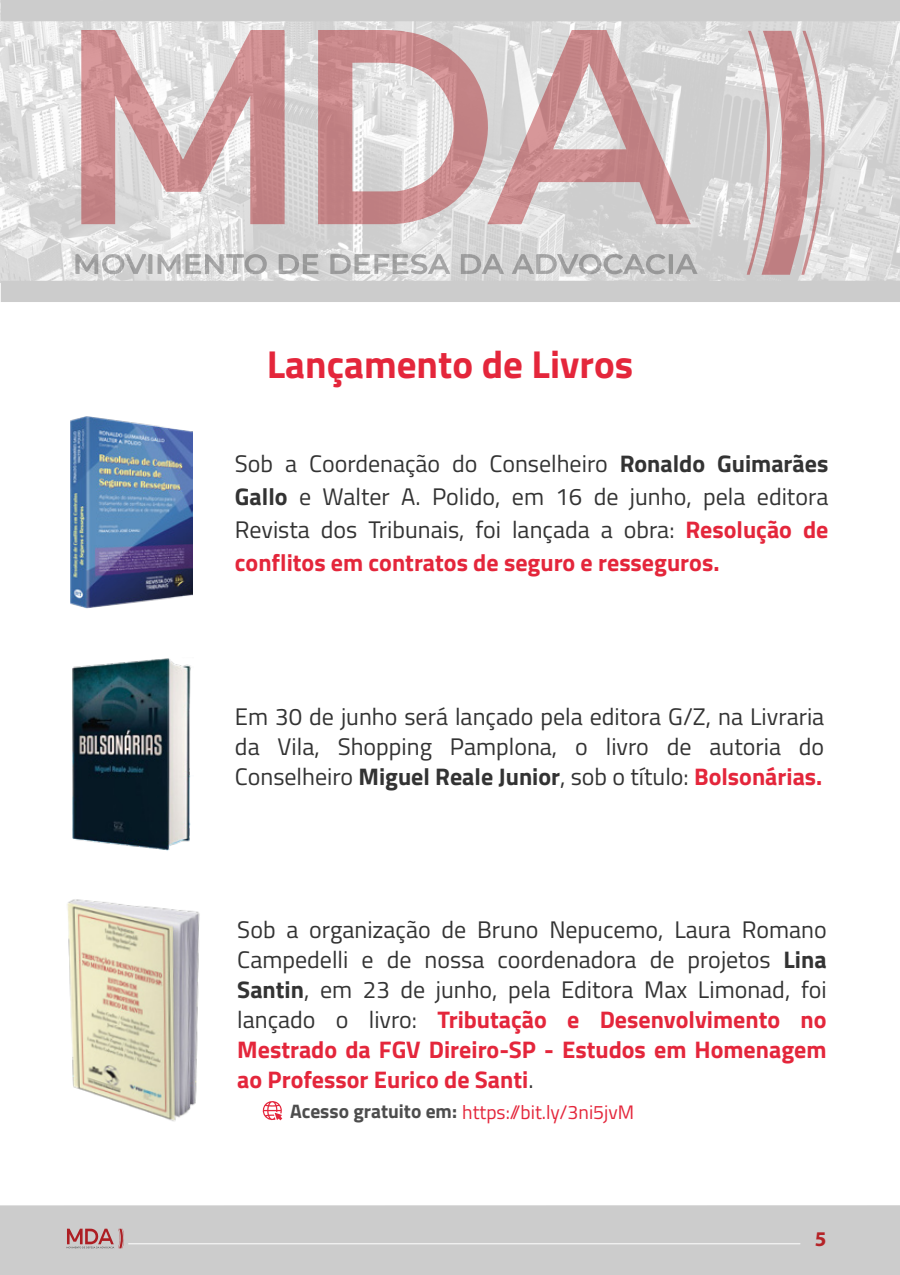
<style>
.page{position:relative;width:900px;height:1275px;background:#fff}
.page>*{position:absolute;margin:0;border:0;box-sizing:border-box;transform-origin:0 0}
.t1{font:700 39px "Titillium Web";color:#e4263b}
.t2{font:24px/30px "Titillium Web";color:#333;text-align:justify}
.t3{font:700 21px "Myriad Pro";color:#b52327}
.t4{font:19.5px "Titillium Web";color:#e4263b}
.s1{font-weight:700}
.s2{font-weight:700;color:#e4263b}
.s3{font-weight:700;color:#4d4d4d}
</style>
<div class="page">
<div style="left:0;top:1205px;width:900px;height:70px;background:#ccc"></div>
<svg style="left:67px;top:1229px;width:57px;height:19px"></svg>
<img style="left:1px;top:21px;width:899px;height:260px">
<svg style="left:81px;top:30px;width:204px;height:194px;background:#d5b2b4"></svg>
<svg style="left:318px;top:30px;width:373px;height:194px;background:#d2b5b7"></svg>
<svg style="left:747px;top:31px;width:78px;height:244px;background:#d1b5b6"></svg>
<svg style="left:158px;top:254px;width:22px;height:21px"></svg>
<svg style="left:279px;top:254px;width:41px;height:21px"></svg>
<svg style="left:461px;top:254px;width:43px;height:21px"></svg>
<svg style="left:330px;top:253px;width:120px;height:22px;background:#c8c8c8"></svg>
<svg style="left:186px;top:253px;width:83px;height:22px;background:#c6c6c6"></svg>
<svg style="left:512px;top:251px;width:186px;height:24px;background:#c2c2c3"></svg>
<svg style="left:75px;top:253px;width:77px;height:22px;background:#c6c6c6"></svg>
<div style="left:1px;top:0;width:899px;height:21px;background:#ccc"></div>
<div style="left:1px;top:281px;width:899px;height:21px;background:#ccc"></div>
<img style="left:70px;top:416px;width:122px;height:192px">
<img style="left:72px;top:658px;width:119px;height:193px">
<hr style="left:129px;top:1243px;width:671px;height:1px;background:#fff">
<svg style="left:262px;top:1101px;width:21px;height:20px"></svg>
<img style="left:67px;top:899px;width:133px;height:223px">
<h1 class="t1" style="left:267px;top:334px;width:368px">Lançamento de Livros</h1>
<p class="t2" style="left:235px;top:446px;width:595px;line-height:33px">Sob a Coordenação do Conselheiro <span class="s1">Ronaldo Guimarães Gallo</span> e Walter A. Polido, em 16 de junho, pela editora Revista dos Tribunais, foi lançada a obra: <span class="s2">Resolução de conflitos em contratos de seguro e resseguros.</span></p>
<p class="t2" style="left:235px;top:701px;width:591px">Em 30 de junho será lançado pela editora G/Z, na Livraria da Vila, Shopping Pamplona, o livro de autoria do Conselheiro <span class="s1">Miguel Reale Junior</span>, sob o título: <span class="s2">Bolsonárias.</span></p>
<p class="t2" style="left:237px;top:914px;width:591px">Sob a organização de Bruno Nepucemo, Laura Romano Campedelli e de nossa coordenadora de projetos <span class="s1">Lina Santin</span>, em 23 de junho, pela Editora Max Limonad, foi lançado o livro: <span class="s2">Tributação e Desenvolvimento no Mestrado da FGV Direiro-SP - Estudos em Homenagem ao Professor Eurico de Santi</span>.</p>
<p class="t4" style="left:290px;top:1098px;width:346px"><span class="s3">Acesso gratuito em:</span> https://bit.ly/3ni5jvM</p>
<p class="t3" style="left:815px;top:1225px;width:13px">5</p>
</div>
